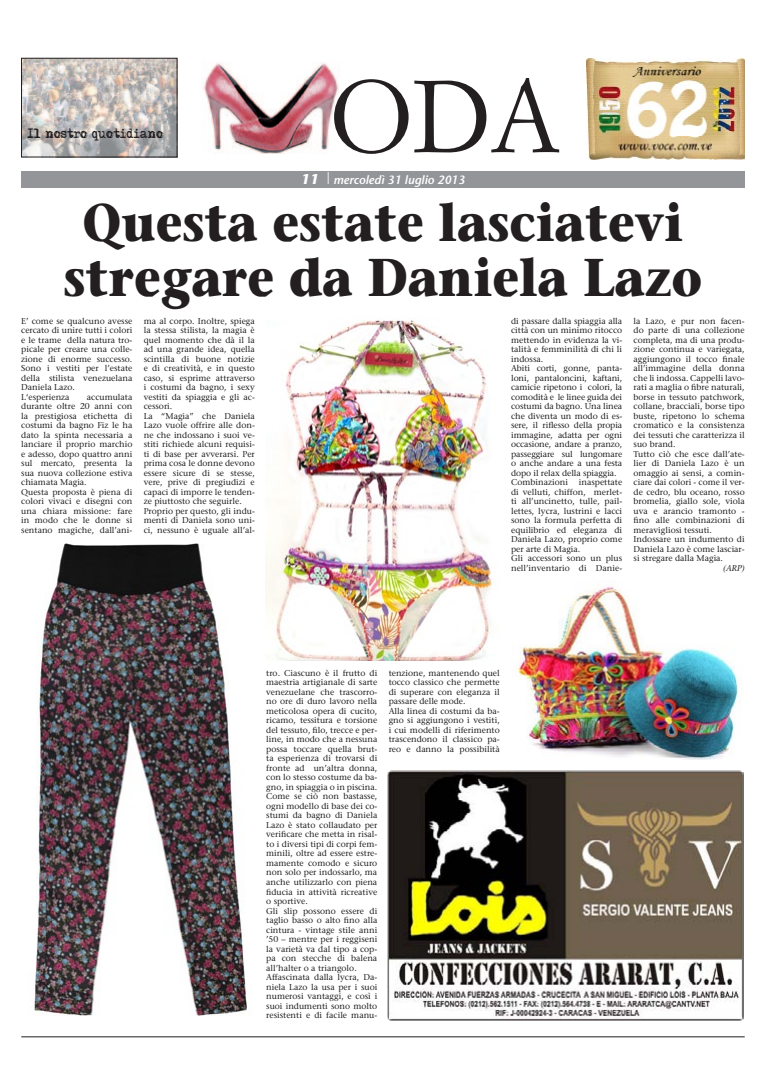
<style>
.page{position:relative;width:766px;height:1078px;background:#fff}
.page>*{position:absolute;margin:0;border:0;box-sizing:border-box;transform-origin:0 0}
.t1{font:100px "Simoncini Garamond";color:#231f20}
.t2{font:700 53px "Stone Serif";color:#231f20;scale:.9 1}
.t3{font:italic 700 14px "Stone Sans";color:#fff}
.t4{font:italic 600 12px "Stone Sans";color:#fff}
.t5{font:12px "Adler";letter-spacing:-.01em;color:#231f20;scale:.9 1}
.t6{font:8.5px/9.5px "Stone Serif";color:#231f20;text-align:justify}
.t7{font:italic 8.5px "Stone Serif";color:#231f20}
</style>
<div class="page">
<hr style="left:21px;top:1036px;width:723px;height:1px;background:#231f20">
<div style="left:21px;top:171px;width:723px;height:16px;background:#939598"></div>
<img style="left:203px;top:63px;width:136px;height:90px">
<img style="left:23px;top:60px;width:152px;height:95px">
<div style="left:21px;top:58px;width:156px;height:99px;border:1px solid #231f20"></div>
<img style="left:387px;top:770px;width:356px;height:249px">
<img style="left:586px;top:58px;width:158px;height:102px">
<img style="left:265px;top:317px;width:229px;height:343px">
<img style="left:34px;top:543px;width:213px;height:473px">
<img style="left:517px;top:586px;width:221px;height:173px">
<p class="t5" style="left:28px;top:128px;width:153px">Il nostro quotidiano</p>
<p class="t1" style="left:330px;top:56px;width:231px">ODA</p>
<p class="t4" style="left:333px;top:172px;width:133px">mercoledì 31 luglio 2013</p>
<p class="t3" style="left:301px;top:170px;width:30px">11 <sup>|</sup></p>
<p class="t2" style="left:82px;top:189px;width:669px">Questa estate lasciatevi</p>
<p class="t2" style="left:64px;top:244px;width:711px">stregare da Daniela Lazo</p>
<p class="t6" style="left:21px;top:316px;width:113px">E’ come se qualcuno avesse cercato di unire tutti i colori e le trame della natura tro&shy;picale per creare una colle&shy;zione di enorme successo.<br>Sono i vestiti per l’estate della stilista venezuelana Daniela Lazo.</p>
<p class="t6" style="left:21px;top:392px;width:50px">L‘esperienza</p>
<p class="t6" style="left:21px;top:392px;width:113px;text-indent:66px">accumulata durante oltre 20 anni con la prestigiosa etichetta di costumi da bagno Fiz le ha dato la spinta necessaria a lanciare il proprio marchio e adesso, dopo quattro anni sul mercato, presenta la sua nuova collezione estiva chiamata Magia.</p>
<p class="t6" style="left:21px;top:487px;width:113px">Questa proposta è piena di colori vivaci e disegni con una chiara missione: fare in modo che le donne si sentano magiche, dall’ani-</p>
<p class="t6" style="left:144px;top:316px;width:113px">ma al corpo. Inoltre, spiega la stessa stilista, la magia è quel momento che dà il la ad una grande idea, quella scintilla di buone notizie e di creatività, e in questo caso, si esprime attraverso i costumi da bagno, i sexy vestiti da spiaggia e gli ac&shy;cessori.</p>
<p class="t6" style="left:144px;top:411px;width:113px">La “Magia” che Daniela Lazo vuole offrire alle don&shy;ne che indossano i suoi ve&shy;stiti richiede alcuni requisi&shy;ti di base per avverarsi. Per prima cosa le donne devono essere sicure di se stesse, vere, prive di pregiudizi e capaci di imporre le tenden&shy;ze piuttosto che seguirle.</p>
<p class="t6" style="left:144px;top:506px;width:113px">Proprio per questo, gli indu&shy;menti di Daniela sono uni&shy;ci, nessuno è uguale all’al-</p>
<p class="t6" style="left:511px;top:316px;width:113px">di passare dalla spiaggia alla città con un minimo ritocco mettendo in evidenza la vi&shy;talità e femminilità di chi li indossa.</p>
<p class="t6" style="left:511px;top:363px;width:113px">Abiti corti, gonne, panta&shy;loni, pantaloncini, kaftani, camicie ripetono i colori, la comodità e le linee guida dei costumi da bagno. Una linea che diventa un modo di es&shy;sere, il riflesso della propia immagine, adatta per ogni occasione, andare a pranzo, passeggiare sul lungomare o anche andare a una festa dopo il relax della spiaggia.</p>
<p class="t6" style="left:511px;top:477px;width:58px">Combinazioni</p>
<p class="t6" style="left:511px;top:477px;width:113px;text-indent:68px">inaspettate di velluti, chiffon, merlet&shy;ti all’uncinetto, tulle, pail&shy;lettes, lycra, lustrini e lacci sono la formula perfetta di equilibrio ed eleganza di Daniela Lazo, proprio come per arte di Magia.</p>
<p class="t6" style="left:511px;top:553px;width:113px">Gli accessori sono un plus nell’inventario di Danie-</p>
<p class="t6" style="left:633px;top:316px;width:113px">la Lazo, e pur non facen&shy;do parte di una collezione completa, ma di una produ&shy;zione continua e variegata, aggiungono il tocco finale all’immagine della donna che li indossa. Cappelli lavo&shy;rati a maglia o fibre naturali, borse in tessuto patchwork, collane, bracciali, borse tipo buste, ripetono lo schema cromatico e la consistenza dei tessuti che caratterizza il suo brand.</p>
<p class="t6" style="left:633px;top:449px;width:113px">Tutto ciò che esce dall’ate&shy;lier di Daniela Lazo è un omaggio ai sensi, a comin&shy;ciare dai colori - come il ver&shy;de cedro, blu oceano, rosso bromelia, giallo sole, viola uva e arancio tramonto - fino alle combinazioni di meravigliosi tessuti.</p>
<p class="t6" style="left:633px;top:534px;width:113px">Indossare un indumento di Daniela Lazo è come lasciar&shy;si stregare dalla Magia.</p>
<p class="t7" style="left:723px;top:563px;width:23px">(ARP)</p>
<p class="t6" style="left:266px;top:668px;width:113px">tro. Ciascuno è il frutto di maestria artigianale di sarte venezuelane che trascorro&shy;no ore di duro lavoro nella meticolosa opera di cucito, ricamo, tessitura e torsione del tessuto, filo, trecce e per&shy;line, in modo che a nessuna possa toccare quella brut&shy;ta esperienza di trovarsi di fronte ad un’altra donna, con lo stesso costume da ba&shy;gno, in spiaggia o in piscina.</p>
<p class="t6" style="left:266px;top:791px;width:113px">Come se ciò non bastasse, ogni modello di base dei co&shy;stumi da bagno di Daniela Lazo è stato collaudato per verificare che metta in risal&shy;to i diversi tipi di corpi fem&shy;minili, oltre ad essere estre&shy;mamente comodo e sicuro non solo per indossarlo, ma anche utilizzarlo con piena fiducia in attività ricreative o sportive.</p>
<p class="t6" style="left:266px;top:905px;width:113px">Gli slip possono essere di taglio basso o alto fino alla cintura - vintage stile anni ’50 – mentre per i reggiseni la varietà va dal tipo a cop&shy;pa con stecche di balena all’halter o a triangolo.</p>
<p class="t6" style="left:266px;top:972px;width:113px">Affascinata dalla lycra, Da&shy;niela Lazo la usa per i suoi numerosi vantaggi, e così i suoi indumenti sono molto resistenti e di facile manu-</p>
<p class="t6" style="left:388px;top:667px;width:113px">tenzione, mantenendo quel tocco classico che permette di superare con eleganza il passare delle mode.</p>
<p class="t6" style="left:388px;top:705px;width:113px">Alla linea di costumi da ba&shy;gno si aggiungono i vestiti, i cui modelli di riferimento trascendono il classico pa&shy;reo e danno la possibilità</p>
</div>
